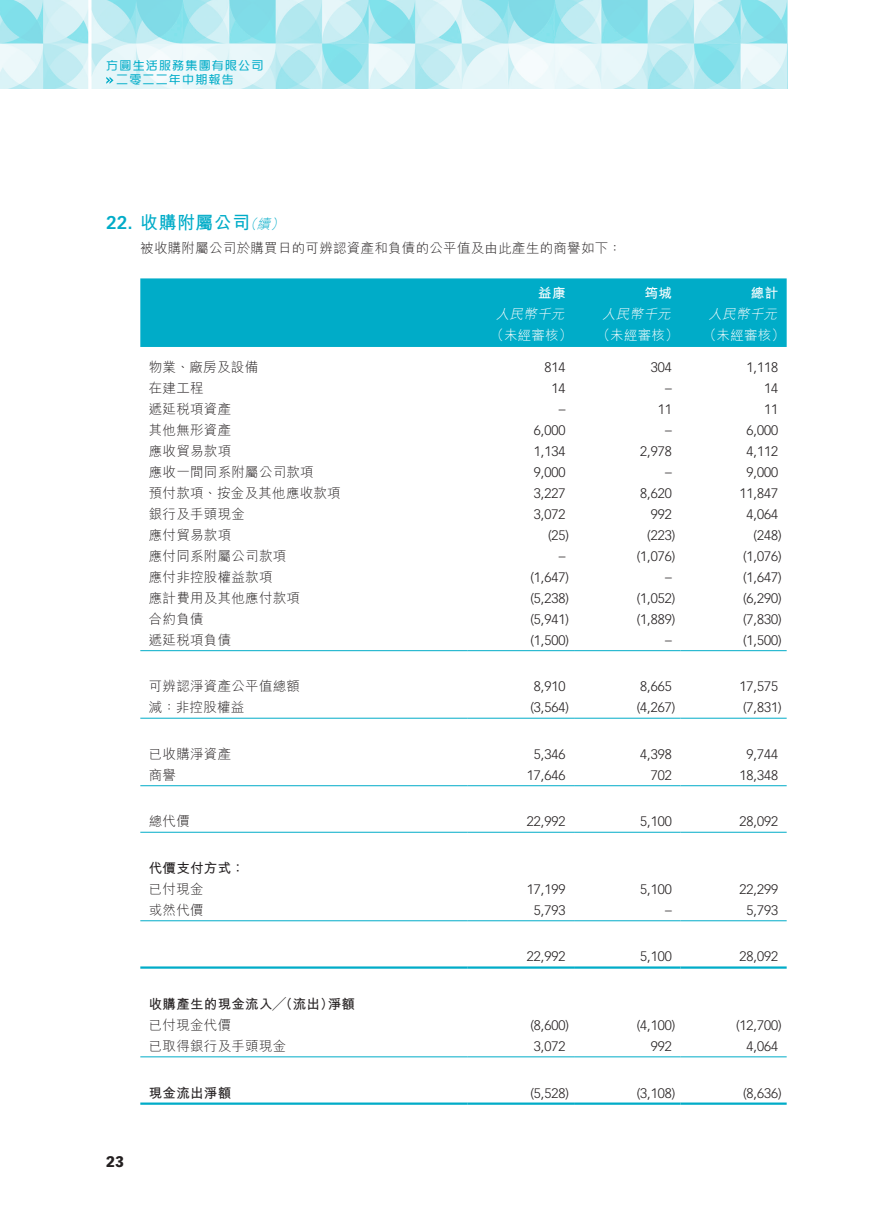
<style>
.page{position:relative;width:893px;height:1212px;background:#fff}
.page>*{position:absolute;margin:0;border:0;box-sizing:border-box;transform-origin:0 0}
.t1{font:700 18px "M Hei HK";letter-spacing:.02em;color:#00acc8}
.t2{font:900 15px "Vectora LT Std";color:#231f20}
.t3{font:300 13.5px "Vectora LT Std";color:#231f20}
.t4{font:300 13.5px "M Hei HK";letter-spacing:.02em;color:#231f20}
.t5{font:700 13.5px "M Hei HK";letter-spacing:.02em;color:#231f20}
.t6{font:300 13.5px "M Hei HK";letter-spacing:.02em;color:#fff}
.t7{font:italic 300 13.5px "M Hei HK";color:#fff}
.t8{font:700 13.5px "M Hei HK";color:#fff}
.t9{font:italic 300 13.5px "M Hei HK";color:#00acc8}
.t10{font:500 12px/13.5px "MJ Ngai HK";letter-spacing:.1em;color:#00acc8}
.s1{font-family:"Vectora LT Std"}
</style>
<div class="page">
<img style="left:0;top:0;width:787px;height:89px">
<svg style="left:106px;top:77px;width:7px;height:7px"></svg>
<div style="left:140px;top:278px;width:647px;height:69px;background:#00acc8"></div>
<hr style="left:140px;top:650px;width:328px;height:1px;background:#00acc8">
<hr style="left:468px;top:650px;width:106px;height:1px;background:#00acc8">
<hr style="left:574px;top:650px;width:106px;height:1px;background:#00acc8">
<hr style="left:680px;top:650px;width:107px;height:1px;background:#00acc8">
<hr style="left:140px;top:718px;width:328px;height:1px;background:#00acc8">
<hr style="left:468px;top:718px;width:106px;height:1px;background:#00acc8">
<hr style="left:574px;top:718px;width:106px;height:1px;background:#00acc8">
<hr style="left:680px;top:718px;width:107px;height:1px;background:#00acc8">
<hr style="left:140px;top:785px;width:328px;height:1px;background:#00acc8">
<hr style="left:468px;top:785px;width:106px;height:1px;background:#00acc8">
<hr style="left:574px;top:785px;width:106px;height:1px;background:#00acc8">
<hr style="left:680px;top:785px;width:107px;height:1px;background:#00acc8">
<hr style="left:140px;top:832px;width:328px;height:1px;background:#00acc8">
<hr style="left:468px;top:832px;width:106px;height:1px;background:#00acc8">
<hr style="left:574px;top:832px;width:106px;height:1px;background:#00acc8">
<hr style="left:680px;top:832px;width:107px;height:1px;background:#00acc8">
<hr style="left:140px;top:920px;width:328px;height:1px;background:#00acc8">
<hr style="left:468px;top:920px;width:106px;height:1px;background:#00acc8">
<hr style="left:574px;top:920px;width:106px;height:1px;background:#00acc8">
<hr style="left:680px;top:920px;width:107px;height:1px;background:#00acc8">
<hr style="left:140px;top:966px;width:328px;height:3px;background:#00acc8">
<hr style="left:468px;top:966px;width:106px;height:3px;background:#00acc8">
<hr style="left:574px;top:966px;width:106px;height:3px;background:#00acc8">
<hr style="left:680px;top:966px;width:107px;height:3px;background:#00acc8">
<hr style="left:140px;top:1056px;width:328px;height:1px;background:#00acc8">
<hr style="left:468px;top:1056px;width:106px;height:1px;background:#00acc8">
<hr style="left:574px;top:1056px;width:106px;height:1px;background:#00acc8">
<hr style="left:680px;top:1056px;width:107px;height:1px;background:#00acc8">
<hr style="left:140px;top:1102px;width:328px;height:3px;background:#00acc8">
<hr style="left:468px;top:1102px;width:106px;height:3px;background:#00acc8">
<hr style="left:574px;top:1102px;width:106px;height:3px;background:#00acc8">
<hr style="left:680px;top:1102px;width:107px;height:3px;background:#00acc8">
<p class="t10" style="left:116px;top:59px;width:149px;text-indent:-10px">方圓生活服務集團有限公司二零二二年中期報告</p>
<h1 class="t1" style="left:106px;top:209px;width:145px"><span class="s1">22.</span> 收購附屬公司</h1>
<p class="t4" style="left:140px;top:241px;width:483px">被收購附屬公司於購買日的可辨認資產和負債的公平值及由此產生的商譽如下：</p>
<p class="t9" style="left:257px;top:217px;width:18px">續</p>
<p class="t9" style="left:243px;top:217px;width:18px">（</p>
<p class="t9" style="left:270px;top:217px;width:18px">(</p>
<p class="t8" style="left:538px;top:283px;width:29px">益康</p>
<p class="t8" style="left:645px;top:283px;width:29px">筠城</p>
<p class="t8" style="left:751px;top:283px;width:29px">總計</p>
<p class="t7" style="left:496px;top:307px;width:73px">人民幣千元</p>
<p class="t7" style="left:602px;top:307px;width:73px">人民幣千元</p>
<p class="t7" style="left:708px;top:307px;width:73px">人民幣千元</p>
<p class="t6" style="left:490px;top:328px;width:83px">（未經審核）</p>
<p class="t6" style="left:597px;top:328px;width:83px">（未經審核）</p>
<p class="t6" style="left:703px;top:328px;width:83px">（未經審核(</p>
<p class="t4" style="left:149px;top:360px;width:111px">物業、廠房及設備</p>
<p class="t3" style="left:544px;top:359px;width:23px">814</p>
<p class="t3" style="left:651px;top:359px;width:23px">304</p>
<p class="t3" style="left:747px;top:359px;width:33px">1,118</p>
<p class="t4" style="left:149px;top:381px;width:56px">在建工程</p>
<p class="t3" style="left:551px;top:380px;width:16px">14</p>
<p class="t3" style="left:665px;top:380px;width:8px">–</p>
<p class="t3" style="left:764px;top:380px;width:16px">14</p>
<p class="t4" style="left:149px;top:402px;width:84px">遞延稅項資產</p>
<p class="t3" style="left:559px;top:401px;width:8px">–</p>
<p class="t3" style="left:658px;top:401px;width:16px">11</p>
<p class="t3" style="left:764px;top:401px;width:16px">11</p>
<p class="t4" style="left:149px;top:423px;width:84px">其他無形資產</p>
<p class="t3" style="left:534px;top:422px;width:33px">6,000</p>
<p class="t3" style="left:665px;top:422px;width:8px">–</p>
<p class="t3" style="left:747px;top:422px;width:33px">6,000</p>
<p class="t4" style="left:149px;top:444px;width:84px">應收貿易款項</p>
<p class="t3" style="left:534px;top:443px;width:33px">1,134</p>
<p class="t3" style="left:640px;top:443px;width:33px">2,978</p>
<p class="t3" style="left:747px;top:443px;width:33px">4,112</p>
<p class="t4" style="left:149px;top:465px;width:166px">應收一間同系附屬公司款項</p>
<p class="t3" style="left:534px;top:464px;width:33px">9,000</p>
<p class="t3" style="left:665px;top:464px;width:8px">–</p>
<p class="t3" style="left:747px;top:464px;width:33px">9,000</p>
<p class="t4" style="left:149px;top:486px;width:193px">預付款項、按金及其他應收款項</p>
<p class="t3" style="left:534px;top:485px;width:33px">3,227</p>
<p class="t3" style="left:640px;top:485px;width:33px">8,620</p>
<p class="t3" style="left:739px;top:485px;width:40px">11,847</p>
<p class="t4" style="left:149px;top:507px;width:98px">銀行及手頭現金</p>
<p class="t3" style="left:534px;top:506px;width:33px">3,072</p>
<p class="t3" style="left:651px;top:506px;width:23px">992</p>
<p class="t3" style="left:747px;top:506px;width:33px">4,064</p>
<p class="t4" style="left:149px;top:528px;width:84px">應付貿易款項</p>
<p class="t3" style="left:548px;top:527px;width:23px">)25(</p>
<p class="t3" style="left:647px;top:527px;width:30px">)223(</p>
<p class="t3" style="left:754px;top:527px;width:30px">)248(</p>
<p class="t4" style="left:149px;top:549px;width:139px">應付同系附屬公司款項</p>
<p class="t3" style="left:559px;top:548px;width:8px">–</p>
<p class="t3" style="left:637px;top:548px;width:40px">)1,076(</p>
<p class="t3" style="left:743px;top:548px;width:40px">)1,076(</p>
<p class="t4" style="left:149px;top:570px;width:125px">應付非控股權益款項</p>
<p class="t3" style="left:530px;top:569px;width:40px">)1,647(</p>
<p class="t3" style="left:665px;top:569px;width:8px">–</p>
<p class="t3" style="left:743px;top:569px;width:40px">)1,647(</p>
<p class="t4" style="left:149px;top:591px;width:153px">應計費用及其他應付款項</p>
<p class="t3" style="left:530px;top:590px;width:40px">)5,238(</p>
<p class="t3" style="left:637px;top:590px;width:40px">)1,052(</p>
<p class="t3" style="left:743px;top:590px;width:40px">)6,290(</p>
<p class="t4" style="left:149px;top:612px;width:56px">合約負債</p>
<p class="t3" style="left:530px;top:611px;width:40px">)5,941(</p>
<p class="t3" style="left:637px;top:611px;width:40px">)1,889(</p>
<p class="t3" style="left:743px;top:611px;width:40px">)7,830(</p>
<p class="t4" style="left:149px;top:633px;width:84px">遞延稅項負債</p>
<p class="t3" style="left:530px;top:632px;width:40px">)1,500(</p>
<p class="t3" style="left:665px;top:632px;width:8px">–</p>
<p class="t3" style="left:743px;top:632px;width:40px">)1,500(</p>
<p class="t4" style="left:149px;top:679px;width:153px">可辨認淨資產公平值總額</p>
<p class="t3" style="left:534px;top:679px;width:33px">8,910</p>
<p class="t3" style="left:640px;top:679px;width:33px">8,665</p>
<p class="t3" style="left:739px;top:679px;width:40px">17,575</p>
<p class="t4" style="left:149px;top:700px;width:97px">減：非控股權益</p>
<p class="t3" style="left:530px;top:700px;width:40px">)3,564(</p>
<p class="t3" style="left:637px;top:700px;width:40px">)4,267(</p>
<p class="t3" style="left:743px;top:700px;width:40px">)7,831(</p>
<p class="t4" style="left:149px;top:747px;width:84px">已收購淨資產</p>
<p class="t3" style="left:534px;top:746px;width:33px">5,346</p>
<p class="t3" style="left:640px;top:746px;width:33px">4,398</p>
<p class="t3" style="left:747px;top:746px;width:33px">9,744</p>
<p class="t4" style="left:149px;top:768px;width:29px">商譽</p>
<p class="t3" style="left:527px;top:767px;width:40px">17,646</p>
<p class="t3" style="left:651px;top:767px;width:23px">702</p>
<p class="t3" style="left:739px;top:767px;width:40px">18,348</p>
<p class="t4" style="left:149px;top:814px;width:43px">總代價</p>
<p class="t5" style="left:149px;top:858px;width:97px">代價支付方式：</p>
<p class="t3" style="left:527px;top:814px;width:40px">22,992</p>
<p class="t3" style="left:640px;top:814px;width:33px">5,100</p>
<p class="t3" style="left:739px;top:814px;width:40px">28,092</p>
<p class="t4" style="left:149px;top:882px;width:56px">已付現金</p>
<p class="t3" style="left:527px;top:881px;width:40px">17,199</p>
<p class="t3" style="left:640px;top:881px;width:33px">5,100</p>
<p class="t3" style="left:739px;top:881px;width:40px">22,299</p>
<p class="t4" style="left:149px;top:903px;width:56px">或然代價</p>
<p class="t3" style="left:534px;top:902px;width:33px">5,793</p>
<p class="t3" style="left:665px;top:902px;width:8px">–</p>
<p class="t3" style="left:747px;top:902px;width:33px">5,793</p>
<p class="t3" style="left:527px;top:949px;width:40px">22,992</p>
<p class="t3" style="left:640px;top:949px;width:33px">5,100</p>
<p class="t3" style="left:740px;top:949px;width:40px">28,092</p>
<p class="t5" style="left:149px;top:994px;width:186px">收購產生的現金流入╱（流出）</p>
<p class="t5" style="left:328px;top:994px;width:29px">淨額</p>
<p class="t4" style="left:149px;top:1018px;width:84px">已付現金代價</p>
<p class="t3" style="left:530px;top:1017px;width:40px">)8,600(</p>
<p class="t3" style="left:637px;top:1017px;width:40px">)4,100(</p>
<p class="t3" style="left:736px;top:1017px;width:47px">)12,700(</p>
<p class="t4" style="left:149px;top:1039px;width:139px">已取得銀行及手頭現金</p>
<p class="t3" style="left:534px;top:1038px;width:33px">3,072</p>
<p class="t3" style="left:651px;top:1038px;width:23px">992</p>
<p class="t3" style="left:747px;top:1038px;width:33px">4,064</p>
<p class="t5" style="left:149px;top:1083px;width:84px">現金流出淨額</p>
<p class="t3" style="left:530px;top:1085px;width:40px">)5,528(</p>
<p class="t3" style="left:637px;top:1085px;width:40px">)3,108(</p>
<p class="t3" style="left:743px;top:1085px;width:40px">)8,636(</p>
<p class="t2" style="left:106px;top:1152px;width:19px">23</p>
</div>
